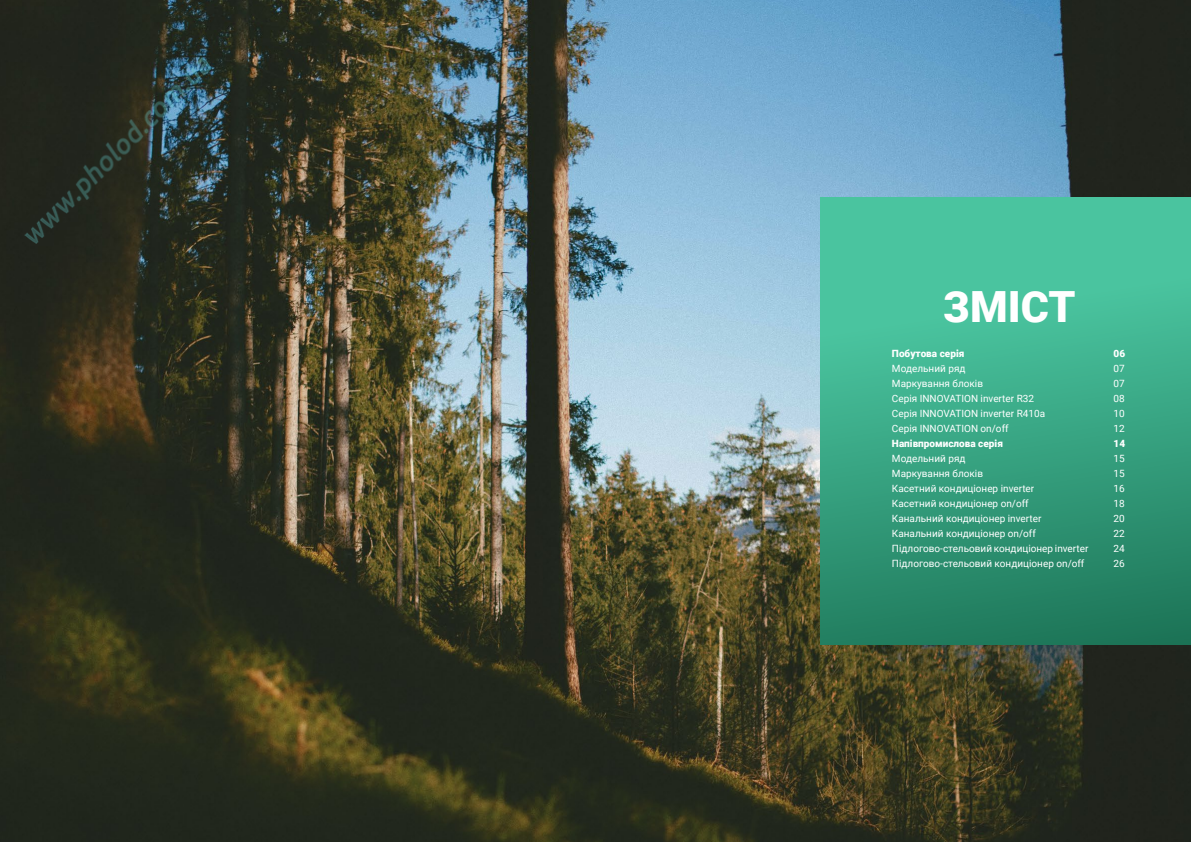
<style>
.page{position:relative;width:1191px;height:842px;background:#fff}
.page>*{position:absolute;margin:0;border:0;box-sizing:border-box;transform-origin:0 0}
.t1{font:900 43px "Roboto";color:#fff}
.t2{font:10px/15px "Roboto";color:#fff}
.t3{font:900 10px "Roboto";color:#fff}
</style>
<div class="page">
<img style="left:0;top:0;width:1191px;height:842px">
<div style="left:821px;top:198px;width:370px;height:446px;background:linear-gradient(to bottom,#52d2ab,#217d5f)"></div>
<img style="left:15px;top:15px;width:203px;height:270px">
<h1 class="t1" style="left:943px;top:277px;width:134px">ЗМІСТ</h1>
<p class="t3" style="left:892px;top:347px;width:74px">Побутова серія</p>
<p class="t2" style="left:892px;top:361px;width:155px">Модельний ряд<br>Маркування блоків<br>Серія INNOVATION inverter R32<br>Серія INNOVATION inverter R410a<br>Серія INNOVATION on/off</p>
<p class="t3" style="left:892px;top:437px;width:112px">Напівпромислова серія</p>
<p class="t2" style="left:892px;top:451px;width:198px">Модельний ряд<br>Маркування блоків<br>Касетний кондиціонер inverter<br>Касетний кондиціонер on/off<br>Канальний кондиціонер inverter<br>Канальний кондиціонер on/off<br>Підлогово-стельовий кондиціонер inverter<br>Підлогово-стельовий кондиціонер on/off</p>
<p class="t3" style="left:1113px;top:347px;width:13px">06</p>
<p class="t2" style="left:1113px;top:361px;width:13px;text-align:justify">07<br>07<br>08<br>10<br>12</p>
<p class="t3" style="left:1113px;top:437px;width:13px">14</p>
<p class="t2" style="left:1113px;top:451px;width:13px;text-align:justify">15<br>15<br>16<br>18<br>20<br>22<br>24<br>26</p>
</div>
